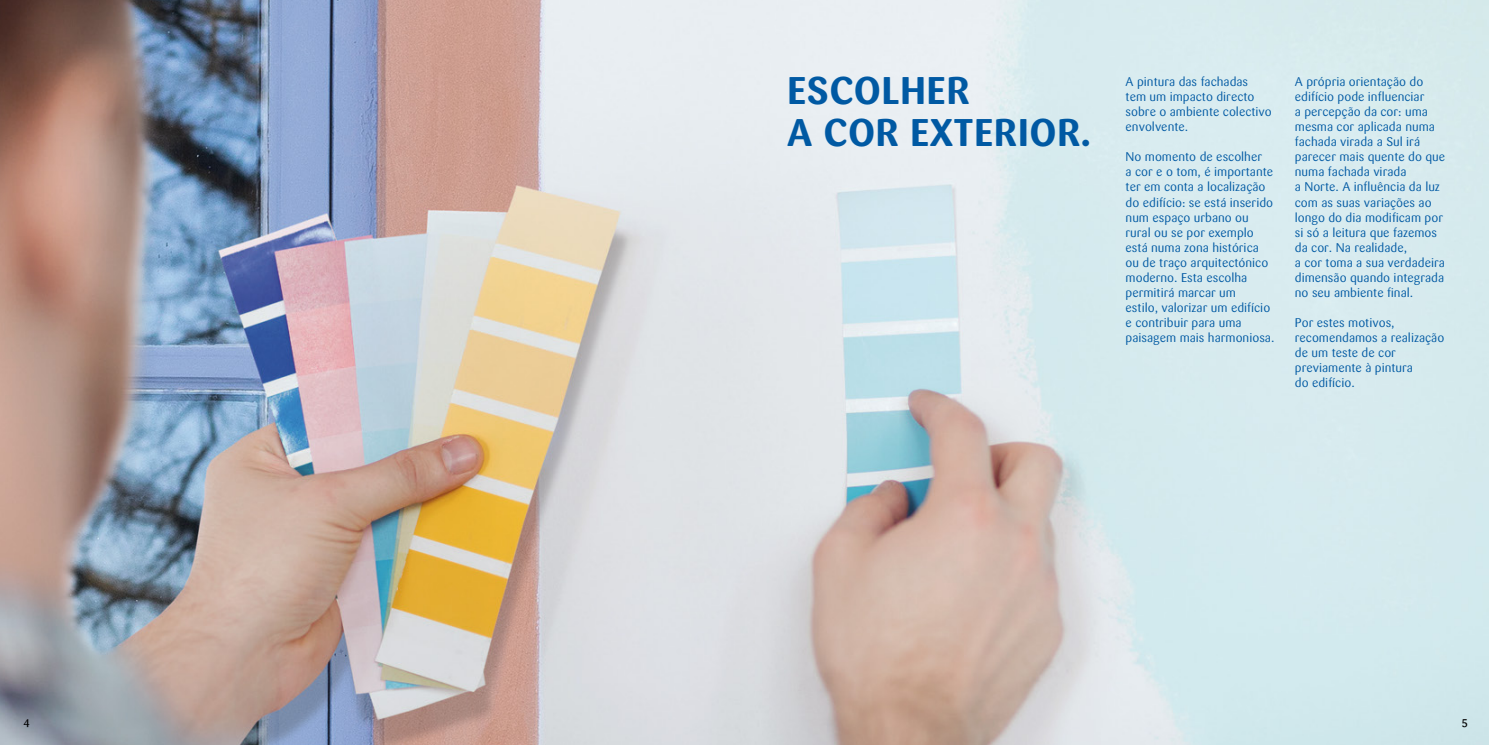
<style>
.page{position:relative;width:1489px;height:745px;background:#fff}
.page>*{position:absolute;margin:0;border:0;box-sizing:border-box;transform-origin:0 0}
.t1{font:700 38.12px/41.2px "Sari Pro";letter-spacing:.01em;color:#0059a3}
.t2{font:12.5px/15px "Sari Pro";color:#0059a3}
.t3{font:500 11.25px "Sari Pro";color:#000}
</style>
<div class="page">
<img style="left:0;top:0;width:1488px;height:744px">
<p class="t3" style="left:23px;top:713px;width:8px">4</p>
<h1 class="t1" style="left:787px;top:70px;width:305px">ESCOLHER<br>A COR EXTERIOR.</h1>
<p class="t2" style="left:1125px;top:74px;width:148px">A pintura das fachadas tem um impacto directo sobre o ambiente colectivo envolvente.</p>
<p class="t2" style="left:1125px;top:149px;width:150px">No momento de escolher<br>a cor e o tom, é importante ter em conta a localização do edifício: se está inserido num espaço urbano ou rural ou se por exemplo está numa zona histórica ou de traço arquitectónico moderno. Esta escolha permitirá marcar um<br>estilo, valorizar um edifício e contribuir para uma paisagem mais harmoniosa.</p>
<p class="t2" style="left:1294px;top:74px;width:152px">A própria orientação do edifício pode influenciar<br>a percepção da cor: uma mesma cor aplicada numa fachada virada a Sul irá parecer mais quente do que numa fachada virada<br>a Norte. A influência da luz com as suas variações ao longo do dia modificam por si só a leitura que fazemos da cor. Na realidade,<br>a cor toma a sua verdadeira dimensão quando integrada no seu ambiente final.</p>
<p class="t2" style="left:1294px;top:314px;width:151px">Por estes motivos, recomendamos a realização de um teste de cor previamente à pintura<br>do edifício.</p>
<p class="t3" style="left:1461px;top:713px;width:7px">5</p>
</div>
